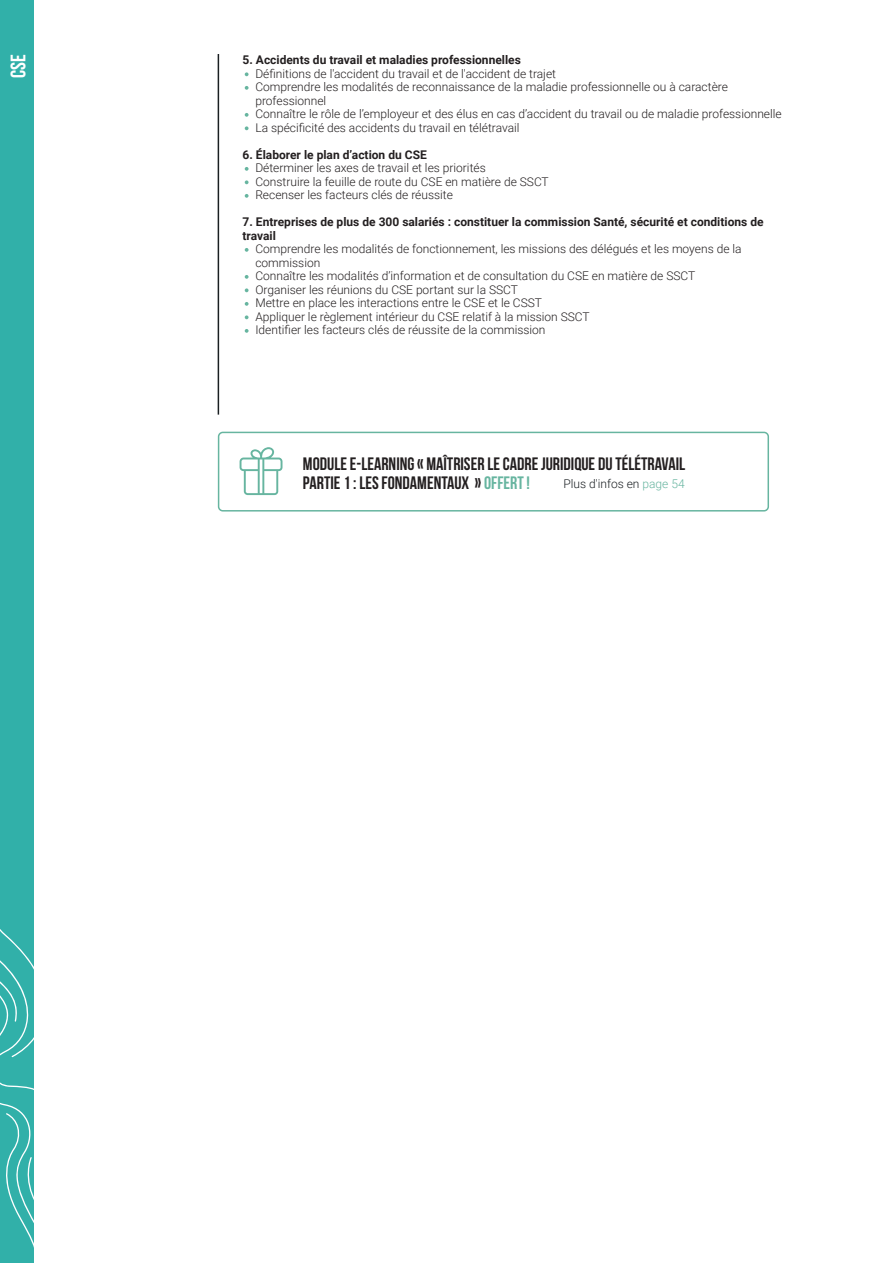
<style>
.page{position:relative;width:893px;height:1263px;background:#fff}
.page>*{position:absolute;margin:0;border:0;box-sizing:border-box;transform-origin:0 0}
.t1{font:21px "Bebas Neue";color:#fff}
.t2{font:18px/19.8px "Bebas Neue";color:#231f20}
.t3{font:300 12px/13.5px "Roboto";color:#231f20}
.t4{font:700 12px/13.5px "Roboto";color:#231f20}
.t5{font:300 12px "Roboto";color:#1a1f22}
.s1{color:#67b5a0}
</style>
<div class="page">
<hr style="left:218px;top:54px;width:1px;height:361px;background:#1a1f22">
<svg style="left:245px;top:72px;width:4px;height:4px"></svg>
<svg style="left:245px;top:86px;width:4px;height:4px"></svg>
<svg style="left:245px;top:113px;width:4px;height:4px"></svg>
<svg style="left:245px;top:126px;width:4px;height:4px"></svg>
<svg style="left:245px;top:167px;width:4px;height:4px"></svg>
<svg style="left:245px;top:180px;width:4px;height:4px"></svg>
<svg style="left:245px;top:194px;width:4px;height:4px"></svg>
<svg style="left:245px;top:248px;width:4px;height:4px"></svg>
<svg style="left:245px;top:275px;width:4px;height:4px"></svg>
<svg style="left:245px;top:288px;width:4px;height:4px"></svg>
<svg style="left:245px;top:302px;width:4px;height:4px"></svg>
<svg style="left:245px;top:315px;width:4px;height:4px"></svg>
<svg style="left:245px;top:329px;width:4px;height:4px"></svg>
<div style="left:218px;top:432px;width:551px;height:79px;border:2px solid #67b5a0;border-radius:4px"></div>
<svg style="left:240px;top:447px;width:42px;height:48px"></svg>
<div style="left:0;top:0;width:34px;height:1263px;background:#31b0a9"></div>
<svg style="left:0;top:929px;width:34px;height:319px"></svg>
<h1 class="t1" style="left:7px;top:78px;width:25px;rotate:-90deg">CSE</h1>
<p class="t4" style="left:243px;top:53px;width:280px">5. Accidents du travail et maladies professionnelles</p>
<p class="t3" style="left:255px;top:66px;width:528px">Définitions de l'accident du travail et de l'accident de trajet<br>Comprendre les modalités de reconnaissance de la maladie professionnelle ou à caractère professionnel<br>Connaître le rôle de l’employeur et des élus en cas d’accident du travail ou de maladie professionnelle La spécificité des accidents du travail en télétravail</p>
<p class="t4" style="left:243px;top:147px;width:186px">6. Élaborer le plan d’action du CSE</p>
<p class="t3" style="left:255px;top:161px;width:295px">Déterminer les axes de travail et les priorités<br>Construire la feuille de route du CSE en matière de SSCT<br>Recenser les facteurs clés de réussite</p>
<p class="t4" style="left:243px;top:215px;width:522px">7. Entreprises de plus de 300 salariés : constituer la commission Santé, sécurité et conditions de travail</p>
<p class="t3" style="left:255px;top:242px;width:488px">Comprendre les modalités de fonctionnement, les missions des délégués et les moyens de la commission<br>Connaître les modalités d’information et de consultation du CSE en matière de SSCT Organiser les réunions du CSE portant sur la SSCT<br>Mettre en place les interactions entre le CSE et le CSST<br>Appliquer le règlement intérieur du CSE relatif à la mission SSCT<br>Identifier les facteurs clés de réussite de la commission</p>
<h2 class="t2" style="left:303px;top:453px;width:384px">MODULE E-LEARNING « MAÎTRISER LE CADRE JURIDIQUE DU TÉLÉTRAVAIL<br>PARTIE 1 : LES FONDAMENTAUX » <span class="s1">OFFERT !</span></h2>
<p class="t5" style="left:563px;top:476px;width:123px">Plus d'infos en <span class="s1">page 54</span></p>
</div>
